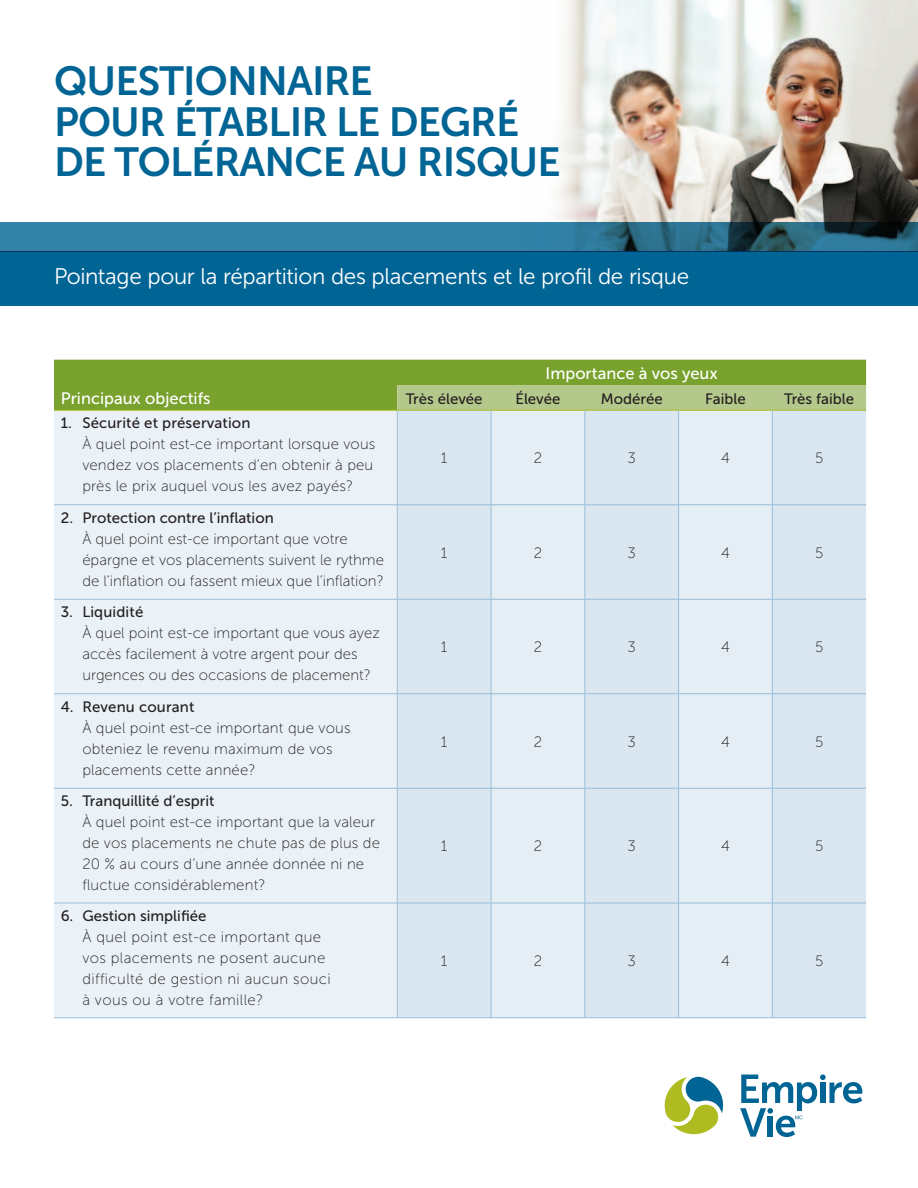
<style>
.page{position:relative;width:918px;height:1188px;background:#fff}
.page>*{position:absolute;margin:0;border:0;box-sizing:border-box;transform-origin:0 0}
.t1{font:40.5px/40.5px "Museo Sans 700";letter-spacing:-.02em;color:#006494}
.t2{font:22.5px "Museo Sans 300";letter-spacing:-.015em;color:#fff}
.t3{font:16.5px "Museo Sans 500";color:#fff}
.t4{font:15px/21px "Museo Sans 100";letter-spacing:.01em;color:#231f20}
.t5{font:15px "Museo Sans 500";color:#231f20}
</style>
<div class="page">
<img style="left:556px;top:0;width:362px;height:222px">
<svg style="left:54px;top:360px;width:812px;height:50px;background:#89ad47"></svg>
<div style="left:54px;top:411px;width:343px;height:607px;background:#ebf2f7"></div>
<div style="left:398px;top:411px;width:468px;height:607px;background:#dae7f1"></div>
<svg style="left:492px;top:411px;width:280px;height:607px;background:#e0ebf3"></svg>
<hr style="left:54px;top:410px;width:343px;height:1px;background:#aebc21">
<hr style="left:397px;top:410px;width:94px;height:1px;background:#aebc21">
<hr style="left:491px;top:410px;width:94px;height:1px;background:#aebc21">
<hr style="left:585px;top:410px;width:94px;height:1px;background:#aebc21">
<hr style="left:679px;top:410px;width:93px;height:1px;background:#aebc21">
<hr style="left:772px;top:410px;width:94px;height:1px;background:#aebc21">
<hr style="left:397px;top:410px;width:1px;height:95px;background:#98bed8">
<hr style="left:491px;top:410px;width:1px;height:95px;background:#98bed8">
<hr style="left:585px;top:410px;width:1px;height:95px;background:#98bed8">
<hr style="left:678px;top:410px;width:1px;height:95px;background:#98bed8">
<hr style="left:772px;top:410px;width:1px;height:95px;background:#98bed8">
<hr style="left:54px;top:505px;width:343px;height:1px;background:#98bed8">
<hr style="left:397px;top:505px;width:94px;height:1px;background:#98bed8">
<hr style="left:397px;top:505px;width:1px;height:94px;background:#98bed8">
<hr style="left:491px;top:505px;width:94px;height:1px;background:#98bed8">
<hr style="left:491px;top:505px;width:1px;height:94px;background:#98bed8">
<hr style="left:585px;top:505px;width:94px;height:1px;background:#98bed8">
<hr style="left:585px;top:505px;width:1px;height:94px;background:#98bed8">
<hr style="left:679px;top:505px;width:93px;height:1px;background:#98bed8">
<hr style="left:678px;top:505px;width:1px;height:94px;background:#98bed8">
<hr style="left:772px;top:505px;width:94px;height:1px;background:#98bed8">
<hr style="left:772px;top:505px;width:1px;height:94px;background:#98bed8">
<hr style="left:54px;top:599px;width:343px;height:1px;background:#98bed8">
<hr style="left:397px;top:599px;width:94px;height:1px;background:#98bed8">
<hr style="left:397px;top:599px;width:1px;height:95px;background:#98bed8">
<hr style="left:491px;top:599px;width:94px;height:1px;background:#98bed8">
<hr style="left:491px;top:599px;width:1px;height:95px;background:#98bed8">
<hr style="left:585px;top:599px;width:94px;height:1px;background:#98bed8">
<hr style="left:585px;top:599px;width:1px;height:95px;background:#98bed8">
<hr style="left:679px;top:599px;width:93px;height:1px;background:#98bed8">
<hr style="left:678px;top:599px;width:1px;height:95px;background:#98bed8">
<hr style="left:772px;top:599px;width:94px;height:1px;background:#98bed8">
<hr style="left:772px;top:599px;width:1px;height:95px;background:#98bed8">
<hr style="left:54px;top:694px;width:343px;height:1px;background:#98bed8">
<hr style="left:397px;top:694px;width:94px;height:1px;background:#98bed8">
<hr style="left:397px;top:694px;width:1px;height:94px;background:#98bed8">
<hr style="left:491px;top:694px;width:94px;height:1px;background:#98bed8">
<hr style="left:491px;top:694px;width:1px;height:94px;background:#98bed8">
<hr style="left:585px;top:694px;width:94px;height:1px;background:#98bed8">
<hr style="left:585px;top:694px;width:1px;height:94px;background:#98bed8">
<hr style="left:679px;top:694px;width:93px;height:1px;background:#98bed8">
<hr style="left:678px;top:694px;width:1px;height:94px;background:#98bed8">
<hr style="left:772px;top:694px;width:94px;height:1px;background:#98bed8">
<hr style="left:772px;top:694px;width:1px;height:94px;background:#98bed8">
<hr style="left:54px;top:788px;width:343px;height:1px;background:#98bed8">
<hr style="left:397px;top:788px;width:94px;height:1px;background:#98bed8">
<hr style="left:397px;top:788px;width:1px;height:115px;background:#98bed8">
<hr style="left:491px;top:788px;width:94px;height:1px;background:#98bed8">
<hr style="left:491px;top:788px;width:1px;height:115px;background:#98bed8">
<hr style="left:585px;top:788px;width:94px;height:1px;background:#98bed8">
<hr style="left:585px;top:788px;width:1px;height:115px;background:#98bed8">
<hr style="left:679px;top:788px;width:93px;height:1px;background:#98bed8">
<hr style="left:678px;top:788px;width:1px;height:115px;background:#98bed8">
<hr style="left:772px;top:788px;width:94px;height:1px;background:#98bed8">
<hr style="left:772px;top:788px;width:1px;height:115px;background:#98bed8">
<hr style="left:54px;top:903px;width:343px;height:1px;background:#98bed8">
<hr style="left:397px;top:903px;width:94px;height:1px;background:#98bed8">
<hr style="left:397px;top:903px;width:1px;height:115px;background:#98bed8">
<hr style="left:491px;top:903px;width:94px;height:1px;background:#98bed8">
<hr style="left:491px;top:903px;width:1px;height:115px;background:#98bed8">
<hr style="left:585px;top:903px;width:94px;height:1px;background:#98bed8">
<hr style="left:585px;top:903px;width:1px;height:115px;background:#98bed8">
<hr style="left:679px;top:903px;width:93px;height:1px;background:#98bed8">
<hr style="left:678px;top:903px;width:1px;height:115px;background:#98bed8">
<hr style="left:772px;top:903px;width:94px;height:1px;background:#98bed8">
<hr style="left:772px;top:903px;width:1px;height:115px;background:#98bed8">
<hr style="left:54px;top:1018px;width:343px;height:1px;background:#98bed8">
<hr style="left:397px;top:1018px;width:94px;height:1px;background:#98bed8">
<hr style="left:491px;top:1018px;width:94px;height:1px;background:#98bed8">
<hr style="left:585px;top:1018px;width:94px;height:1px;background:#98bed8">
<hr style="left:679px;top:1018px;width:93px;height:1px;background:#98bed8">
<hr style="left:772px;top:1018px;width:94px;height:1px;background:#98bed8">
<div style="left:0;top:252px;width:918px;height:54px;background:#006494"></div>
<svg style="left:0;top:222px;width:918px;height:30px;background:#2c7292"></svg>
<svg style="left:740px;top:1074px;width:122px;height:63px"></svg>
<svg style="left:665px;top:1077px;width:59px;height:58px"></svg>
<h1 class="t1" style="left:54px;top:61px;width:508px">QUESTIONNAIRE<br>POUR ÉTABLIR LE DEGRÉ<br>DE TOLÉRANCE AU RISQUE</h1>
<h2 class="t2" style="left:54px;top:265px;width:637px">Pointage pour la répartition des placements et le profil de risque</h2>
<p class="t3" style="left:61px;top:389px;width:151px">Principaux objectifs</p>
<p class="t5" style="left:61px;top:415px;width:191px">1. Sécurité et préservation</p>
<p class="t4" style="left:82px;top:434px;width:295px">À quel point est-ce important lorsque vous vendez vos placements d’en obtenir à peu près le prix auquel vous les avez payés?</p>
<p class="t5" style="left:61px;top:509px;width:215px">2. Protection contre l’inflation</p>
<p class="t4" style="left:82px;top:528px;width:303px">À quel point est-ce important que votre épargne et vos placements suivent le rythme de l’inflation ou fassent mieux que l’inflation?</p>
<p class="t5" style="left:61px;top:604px;width:84px">3. Liquidité</p>
<p class="t4" style="left:82px;top:623px;width:299px">À quel point est-ce important que vous ayez accès facilement à votre argent pour des urgences ou des occasions de placement?</p>
<p class="t5" style="left:61px;top:698px;width:135px">4. Revenu courant</p>
<p class="t4" style="left:82px;top:717px;width:270px">À quel point est-ce important que vous obteniez le revenu maximum de vos placements cette année?</p>
<p class="t5" style="left:61px;top:793px;width:155px">5. Tranquillité d’esprit</p>
<p class="t4" style="left:82px;top:812px;width:299px">À quel point est-ce important que la valeur de vos placements ne chute pas de plus de 20 % au cours d’une année donnée ni ne fluctue considérablement?</p>
<p class="t5" style="left:61px;top:908px;width:147px">6. Gestion simplifiée</p>
<p class="t4" style="left:82px;top:927px;width:250px">À quel point est-ce important que vos placements ne posent aucune difficulté de gestion ni aucun souci à vous ou à votre famille?</p>
<p class="t3" style="left:546px;top:364px;width:174px">Importance à vos yeux</p>
<p class="t5" style="left:406px;top:390px;width:78px">Très élevée</p>
<p class="t5" style="left:515px;top:390px;width:47px">Élevée</p>
<p class="t5" style="left:601px;top:390px;width:63px">Modérée</p>
<p class="t5" style="left:705px;top:390px;width:42px">Faible</p>
<p class="t5" style="left:784px;top:390px;width:71px">Très faible</p>
<p class="t4" style="left:441px;top:448px;width:8px">1</p>
<p class="t4" style="left:534px;top:448px;width:10px">2</p>
<p class="t4" style="left:628px;top:448px;width:10px">3</p>
<p class="t4" style="left:721px;top:448px;width:10px">4</p>
<p class="t4" style="left:815px;top:448px;width:10px">5</p>
<p class="t4" style="left:441px;top:542px;width:8px">1</p>
<p class="t4" style="left:534px;top:542px;width:10px">2</p>
<p class="t4" style="left:628px;top:542px;width:10px">3</p>
<p class="t4" style="left:721px;top:542px;width:10px">4</p>
<p class="t4" style="left:815px;top:542px;width:10px">5</p>
<p class="t4" style="left:441px;top:637px;width:8px">1</p>
<p class="t4" style="left:534px;top:637px;width:10px">2</p>
<p class="t4" style="left:628px;top:637px;width:10px">3</p>
<p class="t4" style="left:721px;top:637px;width:10px">4</p>
<p class="t4" style="left:815px;top:637px;width:10px">5</p>
<p class="t4" style="left:441px;top:731px;width:8px">1</p>
<p class="t4" style="left:534px;top:731px;width:10px">2</p>
<p class="t4" style="left:628px;top:731px;width:10px">3</p>
<p class="t4" style="left:721px;top:731px;width:10px">4</p>
<p class="t4" style="left:815px;top:731px;width:10px">5</p>
<p class="t4" style="left:441px;top:836px;width:8px">1</p>
<p class="t4" style="left:534px;top:836px;width:10px">2</p>
<p class="t4" style="left:628px;top:836px;width:10px">3</p>
<p class="t4" style="left:721px;top:836px;width:10px">4</p>
<p class="t4" style="left:815px;top:836px;width:10px">5</p>
<p class="t4" style="left:441px;top:951px;width:8px">1</p>
<p class="t4" style="left:534px;top:951px;width:10px">2</p>
<p class="t4" style="left:628px;top:951px;width:10px">3</p>
<p class="t4" style="left:721px;top:951px;width:10px">4</p>
<p class="t4" style="left:815px;top:951px;width:10px">5</p>
</div>
